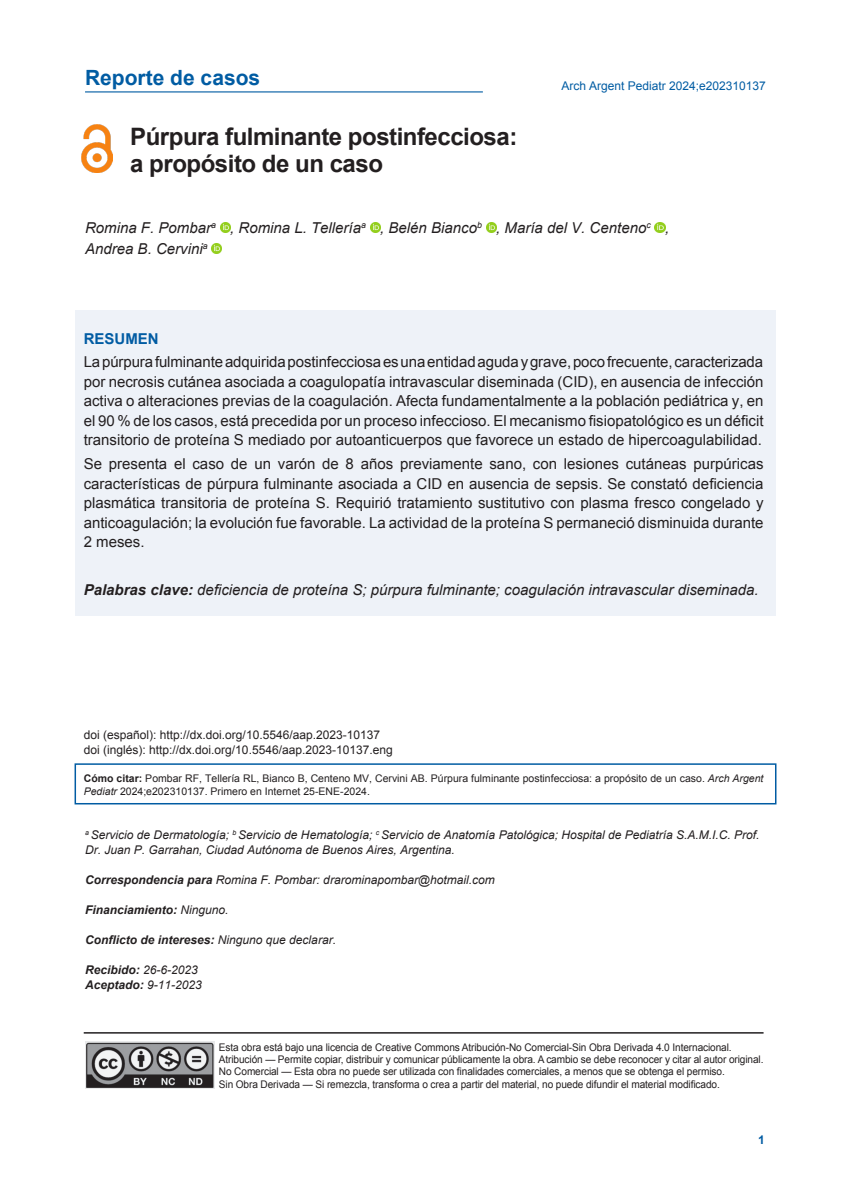
<style>
.page{position:relative;width:851px;height:1191px;background:#fff}
.page>*{position:absolute;margin:0;border:0;box-sizing:border-box;transform-origin:0 0}
._1_Título_Artículo_x{font:700 24px/27px "Arial";letter-spacing:-.02em;color:#231f20}
.t1{font:700 21px "Arial";color:#015ca3}
._4_Resúmen_x10{font:15px/19.5px "Arial";color:#231f20;text-align:justify}
._4_Resúmen_x10-2{font:italic 15px "Arial";color:#231f20}
._2_Autores_x10{font:italic 15px/21px "Arial";color:#231f20}
._4_Resúmen_x10-3{font:700 15px "Arial";color:#015ca3}
._3_Pie_x8_sin_tab{font:italic 12px/15px "Arial";color:#231f20}
._3_Pie_x8_sin_tab-2{font:12px "Arial";color:#231f20}
._3_Pie_x8_sin_tab-3{font:italic 700 12px "Arial";color:#231f20}
.t2{font:12px "Arial";color:#015ca3}
.t3{font:700 12px "Arial";color:#015ca3}
._3_Pie_x8_sin_tab-4{font:10.5px/12px "Arial";letter-spacing:-.01em;color:#231f20;scale:.96 1}
._3_Pie_x8_sin_tab-5{font:10.5px/12.6px "Arial";letter-spacing:-.01em;color:#231f20}
.s1{font-weight:700}
.s2{font-style:italic}
.s3{font-weight:400}
</style>
<div class="page">
<hr style="left:85px;top:91px;width:398px;height:1px;background:#015ca3">
<div style="left:75px;top:310px;width:700px;height:306px;background:#eef2f8"></div>
<svg style="left:220px;top:223px;width:10px;height:10px"></svg>
<svg style="left:370px;top:223px;width:10px;height:10px"></svg>
<svg style="left:486px;top:223px;width:10px;height:10px"></svg>
<svg style="left:654px;top:223px;width:11px;height:10px"></svg>
<svg style="left:212px;top:244px;width:10px;height:10px"></svg>
<div style="left:74px;top:763px;width:702px;height:41px;border:2px solid #015ca3"></div>
<img style="left:82px;top:124px;width:30px;height:48px">
<img style="left:85px;top:1041px;width:129px;height:48px">
<hr style="left:84px;top:1032px;width:679px;height:1px;background:#231f20">
<h2 class="t1" style="left:85px;top:63px;width:177px">Reporte de casos</h2>
<p class="_1_Título_Artículo_x" style="left:130px;top:124px;width:388px">Púrpura fulminante postinfecciosa: a propósito de un caso</p>
<p class="t2" style="left:561px;top:78px;width:206px">Arch Argent Pediatr 2024;e202310137</p>
<p class="_2_Autores_x10" style="left:85px;top:217px;width:585px">Romina F. Pombar<sup>a</sup> , Romina L. Tellería<sup>a</sup> , Belén Bianco<sup>b</sup> , María del V. Centeno<sup>c</sup> ,<br>Andrea B. Cervini<sup>a</sup></p>
<p class="_4_Resúmen_x10-3" style="left:84px;top:328px;width:76px">RESUMEN</p>
<p class="_4_Resúmen_x10" style="left:84px;top:352px;width:681px">La púrpura fulminante adquirida postinfecciosa es una entidad aguda y grave, poco frecuente, caracterizada por necrosis cutánea asociada a coagulopatía intravascular diseminada (CID), en ausencia de infección activa o alteraciones previas de la coagulación. Afecta fundamentalmente a la población pediátrica y, en el 90 % de los casos, está precedida por un proceso infeccioso. El mecanismo fisiopatológico es un déficit transitorio de proteína S mediado por autoanticuerpos que favorece un estado de hipercoagulabilidad.</p>
<p class="_4_Resúmen_x10" style="left:84px;top:454px;width:681px">Se presenta el caso de un varón de 8 años previamente sano, con lesiones cutáneas purpúricas características de púrpura fulminante asociada a CID en ausencia de sepsis. Se constató deficiencia plasmática transitoria de proteína S. Requirió tratamiento sustitutivo con plasma fresco congelado y anticoagulación; la evolución fue favorable. La actividad de la proteína S permaneció disminuida durante 2 meses.</p>
<p class="_4_Resúmen_x10-2" style="left:84px;top:580px;width:676px"><span class="s1">Palabras clave:</span> deficiencia de proteína S; púrpura fulminante; coagulación intravascular diseminada.</p>
<p class="_3_Pie_x8_sin_tab-2" style="left:84px;top:727px;width:298px">doi (español): http://dx.doi.org/10.5546/aap.2023-10137</p>
<p class="_3_Pie_x8_sin_tab-2" style="left:84px;top:742px;width:310px">doi (inglés): http://dx.doi.org/10.5546/aap.2023-10137.eng</p>
<p class="_3_Pie_x8_sin_tab-5" style="left:84px;top:772px;width:681px"><span class="s1">Cómo citar:</span> Pombar RF, Tellería RL, Bianco B, Centeno MV, Cervini AB. Púrpura fulminante postinfecciosa: a propósito de un caso. <span class="s2">Arch Argent<br>Pediatr</span> 2024;e202310137. Primero en Internet 25-ENE-2024.</p>
<p class="_3_Pie_x8_sin_tab" style="left:85px;top:828px;width:676px"><sup>a</sup> Servicio de Dermatología; <sup>b</sup> Servicio de Hematología; <sup>c</sup> Servicio de Anatomía Patológica; Hospital de Pediatría S.A.M.I.C. Prof.<br>Dr. Juan P. Garrahan, Ciudad Autónoma de Buenos Aires, Argentina.</p>
<p class="_3_Pie_x8_sin_tab" style="left:85px;top:873px;width:411px"><span class="s1">Correspondencia para</span> Romina F. Pombar: drarominapombar@hotmail.com</p>
<p class="_3_Pie_x8_sin_tab-3" style="left:85px;top:902px;width:145px">Financiamiento: <span class="s3">Ninguno.</span></p>
<p class="_3_Pie_x8_sin_tab-3" style="left:85px;top:932px;width:252px">Conflicto de intereses: <span class="s3">Ninguno que declarar.</span></p>
<p class="_3_Pie_x8_sin_tab-3" style="left:85px;top:962px;width:114px">Recibido: <span class="s3">26-6-2023</span></p>
<p class="_3_Pie_x8_sin_tab-3" style="left:85px;top:977px;width:118px">Aceptado: <span class="s3">9-11-2023</span></p>
<p class="_3_Pie_x8_sin_tab-4" style="left:219px;top:1042px;width:535px">Esta obra está bajo una licencia de Creative Commons Atribución-No Comercial-Sin Obra Derivada 4.0 Internacional.</p>
<p class="_3_Pie_x8_sin_tab-4" style="left:219px;top:1054px;width:568px">Atribución — Permite copiar, distribuir y comunicar públicamente la obra. A cambio se debe reconocer y citar al autor original.<br>No Comercial — Esta obra no puede ser utilizada con finalidades comerciales, a menos que se obtenga el permiso.</p>
<p class="_3_Pie_x8_sin_tab-4" style="left:219px;top:1078px;width:523px">Sin Obra Derivada — Si remezcla, transforma o crea a partir del material, no puede difundir el material modificado.</p>
<p class="t3" style="left:758px;top:1131px;width:8px">1</p>
</div>
